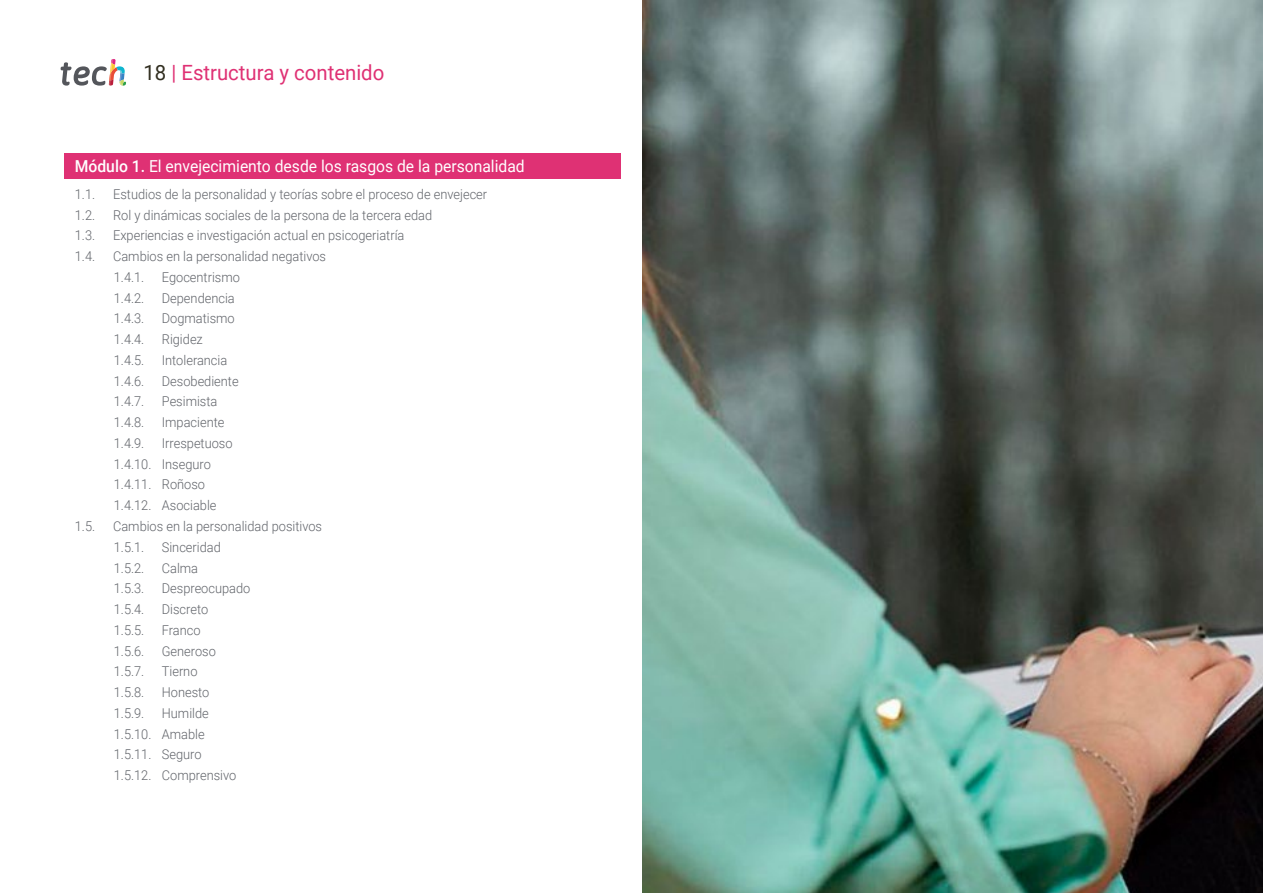
<style>
.page{position:relative;width:1263px;height:893px;background:#fff}
.page>*{position:absolute;margin:0;border:0;box-sizing:border-box;transform-origin:0 0}
.t1{font:21px "Roboto";color:#df3174}
.t2{font:16.5px "Roboto";color:#fff;scale:.95 1}
.t3{font:300 13.5px/20.7px "Roboto";color:#61646a;scale:.95 1}
.s1{color:#312e20}
.s2{font-weight:500}
</style>
<div class="page">
<div style="left:64px;top:153px;width:557px;height:25px;background:#df3174"></div>
<img style="left:642px;top:0;width:621px;height:893px">
<svg style="left:61px;top:59px;width:65px;height:27px"></svg>
<h1 class="t1" style="left:144px;top:57px;width:242px"><span class="s1">18</span> | Estructura y contenido</h1>
<p class="t2" style="left:75px;top:154px;width:475px"><span class="s2">Módulo 1.</span> El envejecimiento desde los rasgos de la personalidad</p>
<p class="t3" style="left:75px;top:183px;width:23px">1.1.</p>
<p class="t3" style="left:113px;top:183px;width:395px">Estudios de la personalidad y teorías sobre el proceso de envejecer</p>
<p class="t3" style="left:75px;top:204px;width:23px">1.2.</p>
<p class="t3" style="left:113px;top:204px;width:337px">Rol y dinámicas sociales de la persona de la tercera edad</p>
<p class="t3" style="left:75px;top:225px;width:23px">1.3.</p>
<p class="t3" style="left:113px;top:225px;width:308px">Experiencias e investigación actual en psicogeriatría</p>
<p class="t3" style="left:75px;top:246px;width:23px">1.4.</p>
<p class="t3" style="left:113px;top:246px;width:226px">Cambios en la personalidad negativos<br>1.4.1.</p>
<p class="t3" style="left:162px;top:266px;width:84px">Egocentrismo</p>
<p class="t3" style="left:114px;top:287px;width:34px">1.4.2.</p>
<p class="t3" style="left:162px;top:287px;width:78px">Dependencia</p>
<p class="t3" style="left:114px;top:308px;width:34px">1.4.3.</p>
<p class="t3" style="left:162px;top:308px;width:78px">Dogmatismo</p>
<p class="t3" style="left:114px;top:329px;width:34px">1.4.4.</p>
<p class="t3" style="left:162px;top:329px;width:45px">Rigidez</p>
<p class="t3" style="left:114px;top:349px;width:34px">1.4.5.</p>
<p class="t3" style="left:162px;top:349px;width:70px">Intolerancia</p>
<p class="t3" style="left:114px;top:370px;width:34px">1.4.6.</p>
<p class="t3" style="left:162px;top:370px;width:82px">Desobediente</p>
<p class="t3" style="left:114px;top:391px;width:34px">1.4.7.</p>
<p class="t3" style="left:162px;top:391px;width:60px">Pesimista</p>
<p class="t3" style="left:114px;top:412px;width:34px">1.4.8.</p>
<p class="t3" style="left:162px;top:412px;width:67px">Impaciente</p>
<p class="t3" style="left:114px;top:432px;width:34px">1.4.9.</p>
<p class="t3" style="left:114px;top:432px;width:127px;text-indent:48px">Irrespetuoso<br>1.4.10. Inseguro<br>1.4.11. Roñoso<br>1.4.12. Asociable</p>
<p class="t3" style="left:75px;top:515px;width:23px">1.5.</p>
<p class="t3" style="left:113px;top:515px;width:221px">Cambios en la personalidad positivos<br>1.5.1.</p>
<p class="t3" style="left:162px;top:536px;width:64px">Sinceridad</p>
<p class="t3" style="left:114px;top:557px;width:34px">1.5.2.</p>
<p class="t3" style="left:162px;top:557px;width:40px">Calma</p>
<p class="t3" style="left:114px;top:578px;width:34px">1.5.3.</p>
<p class="t3" style="left:162px;top:578px;width:95px">Despreocupado</p>
<p class="t3" style="left:114px;top:598px;width:34px">1.5.4.</p>
<p class="t3" style="left:162px;top:598px;width:50px">Discreto</p>
<p class="t3" style="left:114px;top:619px;width:34px">1.5.5.</p>
<p class="t3" style="left:162px;top:619px;width:42px">Franco</p>
<p class="t3" style="left:114px;top:640px;width:34px">1.5.6.</p>
<p class="t3" style="left:162px;top:640px;width:58px">Generoso</p>
<p class="t3" style="left:114px;top:661px;width:34px">1.5.7.</p>
<p class="t3" style="left:162px;top:661px;width:39px">Tierno</p>
<p class="t3" style="left:114px;top:681px;width:34px">1.5.8.</p>
<p class="t3" style="left:162px;top:681px;width:52px">Honesto</p>
<p class="t3" style="left:114px;top:702px;width:34px">1.5.9.</p>
<p class="t3" style="left:114px;top:702px;width:130px;text-indent:48px">Humilde<br>1.5.10. Amable<br>1.5.11. Seguro<br>1.5.12. Comprensivo</p>
</div>
